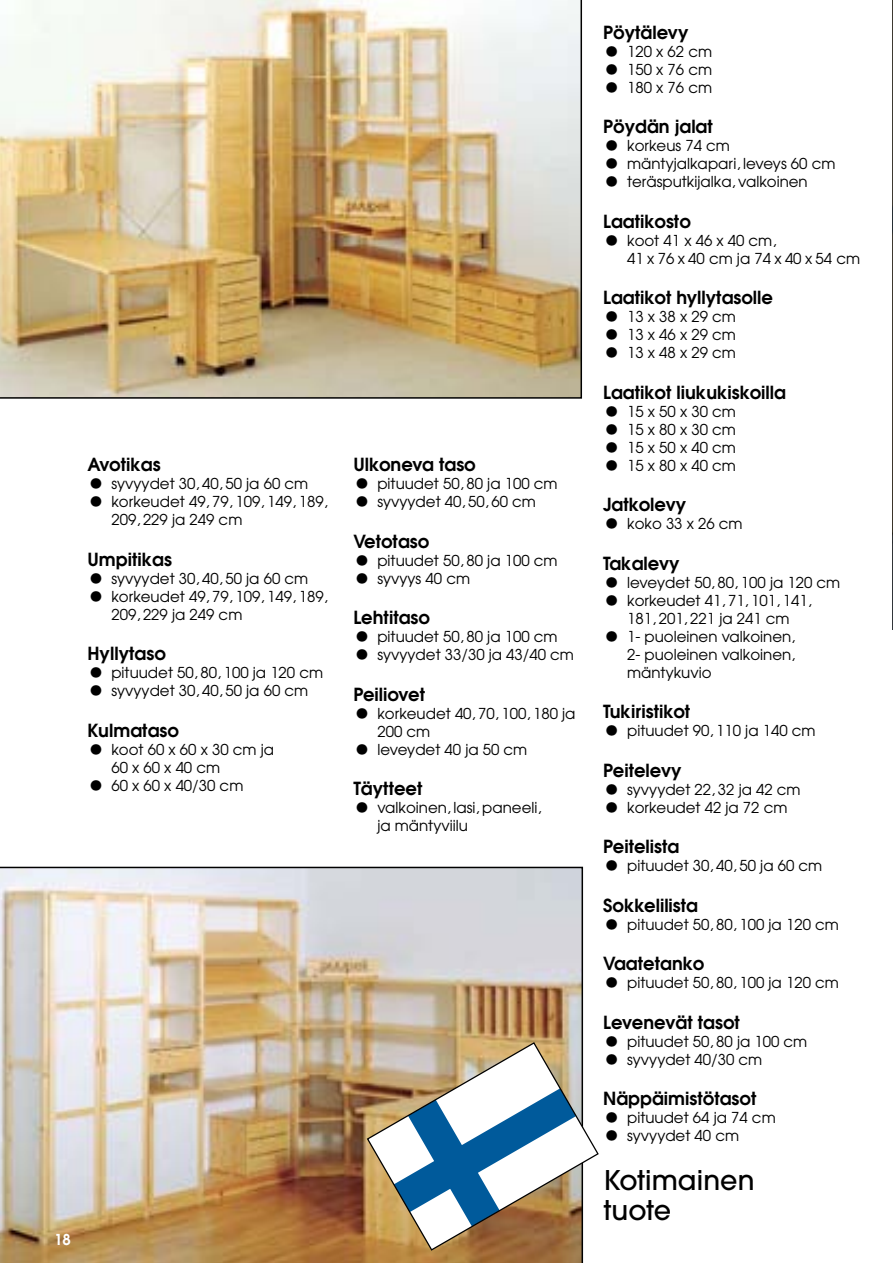
<style>
.page{position:relative;width:893px;height:1263px;background:#fff}
.page>*{position:absolute;margin:0;border:0;box-sizing:border-box;transform-origin:0 0}
.t1{font:500 27px/30px "Avant Garde";color:#000}
.t2{font:600 18px "Avant Garde";color:#000}
.t3{font:15px/18px "Avant Garde";color:#000}
.t4{font:600 15px "Avant Garde";color:#fff}
.s1{font-size:28.5px}
</style>
<div class="page">
<img style="left:0;top:0;width:582px;height:399px">
<img style="left:0;top:867px;width:583px;height:396px">
<svg style="left:892px;top:0;width:1px;height:630px"></svg>
<svg style="left:366px;top:1041px;width:233px;height:210px"></svg>
<p class="t2" style="left:87px;top:453px;width:75px">Avotikas</p>
<p class="t3" style="left:87px;top:474px;width:222px"><span class="s1">•</span> syvyydet 30, 40, 50 ja 60 cm</p>
<p class="t3" style="left:111px;top:492px;width:218px;text-indent:-24px"><span class="s1">•</span> korkeudet 49, 79, 109, 149, 189,<br>209, 229 ja 249 cm</p>
<p class="t2" style="left:87px;top:547px;width:86px">Umpitikas</p>
<p class="t3" style="left:87px;top:569px;width:222px"><span class="s1">•</span> syvyydet 30, 40, 50 ja 60 cm</p>
<p class="t3" style="left:111px;top:587px;width:218px;text-indent:-24px"><span class="s1">•</span> korkeudet 49, 79, 109, 149, 189,<br>209, 229 ja 249 cm</p>
<p class="t2" style="left:87px;top:642px;width:80px">Hyllytaso</p>
<p class="t3" style="left:87px;top:663px;width:237px"><span class="s1">•</span> pituudet 50, 80, 100 ja 120 cm</p>
<p class="t3" style="left:87px;top:681px;width:222px"><span class="s1">•</span> syvyydet 30, 40, 50 ja 60 cm</p>
<p class="t2" style="left:87px;top:718px;width:93px">Kulmataso</p>
<p class="t3" style="left:111px;top:740px;width:164px;text-indent:-24px"><span class="s1">•</span> koot 60 x 60 x 30 cm ja<br>60 x 60 x 40 cm</p>
<p class="t3" style="left:87px;top:776px;width:157px"><span class="s1">•</span> 60 x 60 x 40/30 cm</p>
<p class="t2" style="left:353px;top:453px;width:124px">Ulkoneva taso</p>
<p class="t3" style="left:353px;top:474px;width:206px"><span class="s1">•</span> pituudet 50, 80 ja 100 cm</p>
<p class="t3" style="left:353px;top:492px;width:184px"><span class="s1">•</span> syvyydet 40, 50, 60 cm</p>
<p class="t2" style="left:353px;top:529px;width:77px">Vetotaso</p>
<p class="t3" style="left:353px;top:551px;width:206px"><span class="s1">•</span> pituudet 50, 80 ja 100 cm</p>
<p class="t3" style="left:353px;top:569px;width:118px"><span class="s1">•</span> syvyys 40 cm</p>
<p class="t2" style="left:353px;top:606px;width:78px">Lehtitaso</p>
<p class="t3" style="left:353px;top:627px;width:206px"><span class="s1">•</span> pituudet 50, 80 ja 100 cm</p>
<p class="t3" style="left:353px;top:645px;width:222px"><span class="s1">•</span> syvyydet 33/30 ja 43/40 cm</p>
<p class="t2" style="left:353px;top:682px;width:73px">Peiliovet</p>
<p class="t3" style="left:377px;top:704px;width:200px;text-indent:-24px"><span class="s1">•</span> korkeudet 40, 70, 100, 180 ja<br>200 cm</p>
<p class="t3" style="left:353px;top:740px;width:175px"><span class="s1">•</span> leveydet 40 ja 50 cm</p>
<p class="t2" style="left:353px;top:777px;width:71px">Täytteet</p>
<p class="t3" style="left:377px;top:798px;width:166px;text-indent:-24px"><span class="s1">•</span> valkoinen, lasi, paneeli, ja mäntyviilu</p>
<p class="t4" style="left:54px;top:1230px;width:18px">18</p>
<p class="t2" style="left:603px;top:20px;width:87px">Pöytälevy</p>
<p class="t3" style="left:603px;top:42px;width:110px"><span class="s1">•</span> 120 x 62 cm</p>
<p class="t3" style="left:603px;top:60px;width:110px"><span class="s1">•</span> 150 x 76 cm</p>
<p class="t3" style="left:603px;top:78px;width:110px"><span class="s1">•</span> 180 x 76 cm</p>
<p class="t2" style="left:603px;top:115px;width:111px">Pöydän jalat</p>
<p class="t3" style="left:603px;top:136px;width:128px"><span class="s1">•</span> korkeus 74 cm</p>
<p class="t3" style="left:603px;top:154px;width:234px"><span class="s1">•</span> mäntyjalkapari, leveys 60 cm</p>
<p class="t3" style="left:603px;top:172px;width:206px"><span class="s1">•</span> teräsputkijalka, valkoinen</p>
<p class="t2" style="left:603px;top:209px;width:89px">Laatikosto</p>
<p class="t3" style="left:627px;top:231px;width:234px;text-indent:-24px"><span class="s1">•</span> koot 41 x 46 x 40 cm,<br>41 x 76 x 40 cm ja 74 x 40 x 54 cm</p>
<p class="t2" style="left:603px;top:286px;width:172px">Laatikot hyllytasolle</p>
<p class="t3" style="left:603px;top:307px;width:134px"><span class="s1">•</span> 13 x 38 x 29 cm</p>
<p class="t3" style="left:603px;top:325px;width:134px"><span class="s1">•</span> 13 x 46 x 29 cm</p>
<p class="t3" style="left:603px;top:343px;width:134px"><span class="s1">•</span> 13 x 48 x 29 cm</p>
<p class="t2" style="left:603px;top:380px;width:184px">Laatikot liukukiskoilla</p>
<p class="t3" style="left:603px;top:402px;width:134px"><span class="s1">•</span> 15 x 50 x 30 cm</p>
<p class="t3" style="left:603px;top:420px;width:134px"><span class="s1">•</span> 15 x 80 x 30 cm</p>
<p class="t3" style="left:603px;top:438px;width:134px"><span class="s1">•</span> 15 x 50 x 40 cm</p>
<p class="t3" style="left:603px;top:456px;width:134px"><span class="s1">•</span> 15 x 80 x 40 cm</p>
<p class="t2" style="left:603px;top:493px;width:85px">Jatkolevy</p>
<p class="t3" style="left:603px;top:514px;width:141px"><span class="s1">•</span> koko 33 x 26 cm</p>
<p class="t2" style="left:603px;top:551px;width:78px">Takalevy</p>
<p class="t3" style="left:603px;top:573px;width:239px"><span class="s1">•</span> leveydet 50, 80, 100 ja 120 cm</p>
<p class="t3" style="left:603px;top:591px;width:210px;text-align:center"><span class="s1">•</span> korkeudet 41, 71, 101, 141,<br>181, 201, 221 ja 241 cm</p>
<p class="t3" style="left:627px;top:627px;width:170px;text-align:justify;text-indent:-24px"><span class="s1">•</span> 1- puoleinen valkoinen, 2- puoleinen valkoinen, mäntykuvio</p>
<p class="t2" style="left:603px;top:700px;width:89px">Tukiristikot</p>
<p class="t3" style="left:603px;top:721px;width:214px"><span class="s1">•</span> pituudet 90, 110 ja 140 cm</p>
<p class="t2" style="left:603px;top:758px;width:80px">Peitelevy</p>
<p class="t3" style="left:603px;top:780px;width:199px"><span class="s1">•</span> syvyydet 22, 32 ja 42 cm</p>
<p class="t3" style="left:603px;top:798px;width:186px"><span class="s1">•</span> korkeudet 42 ja 72 cm</p>
<p class="t2" style="left:603px;top:835px;width:78px">Peitelista</p>
<p class="t3" style="left:603px;top:856px;width:221px"><span class="s1">•</span> pituudet 30, 40, 50 ja 60 cm</p>
<p class="t2" style="left:603px;top:893px;width:97px">Sokkelilista</p>
<p class="t3" style="left:603px;top:915px;width:237px"><span class="s1">•</span> pituudet 50, 80, 100 ja 120 cm</p>
<p class="t2" style="left:603px;top:952px;width:103px">Vaatetanko</p>
<p class="t3" style="left:603px;top:973px;width:237px"><span class="s1">•</span> pituudet 50, 80, 100 ja 120 cm</p>
<p class="t2" style="left:603px;top:1010px;width:138px">Levenevät tasot</p>
<p class="t3" style="left:603px;top:1032px;width:206px"><span class="s1">•</span> pituudet 50, 80 ja 100 cm</p>
<p class="t3" style="left:603px;top:1050px;width:161px"><span class="s1">•</span> syvyydet 40/30 cm</p>
<p class="t2" style="left:603px;top:1087px;width:155px">Näppäimistötasot</p>
<p class="t3" style="left:603px;top:1108px;width:174px"><span class="s1">•</span> pituudet 64 ja 74 cm</p>
<p class="t3" style="left:603px;top:1126px;width:138px"><span class="s1">•</span> syvyydet 40 cm</p>
<h1 class="t1" style="left:604px;top:1165px;width:152px">Kotimainen tuote</h1>
</div>
